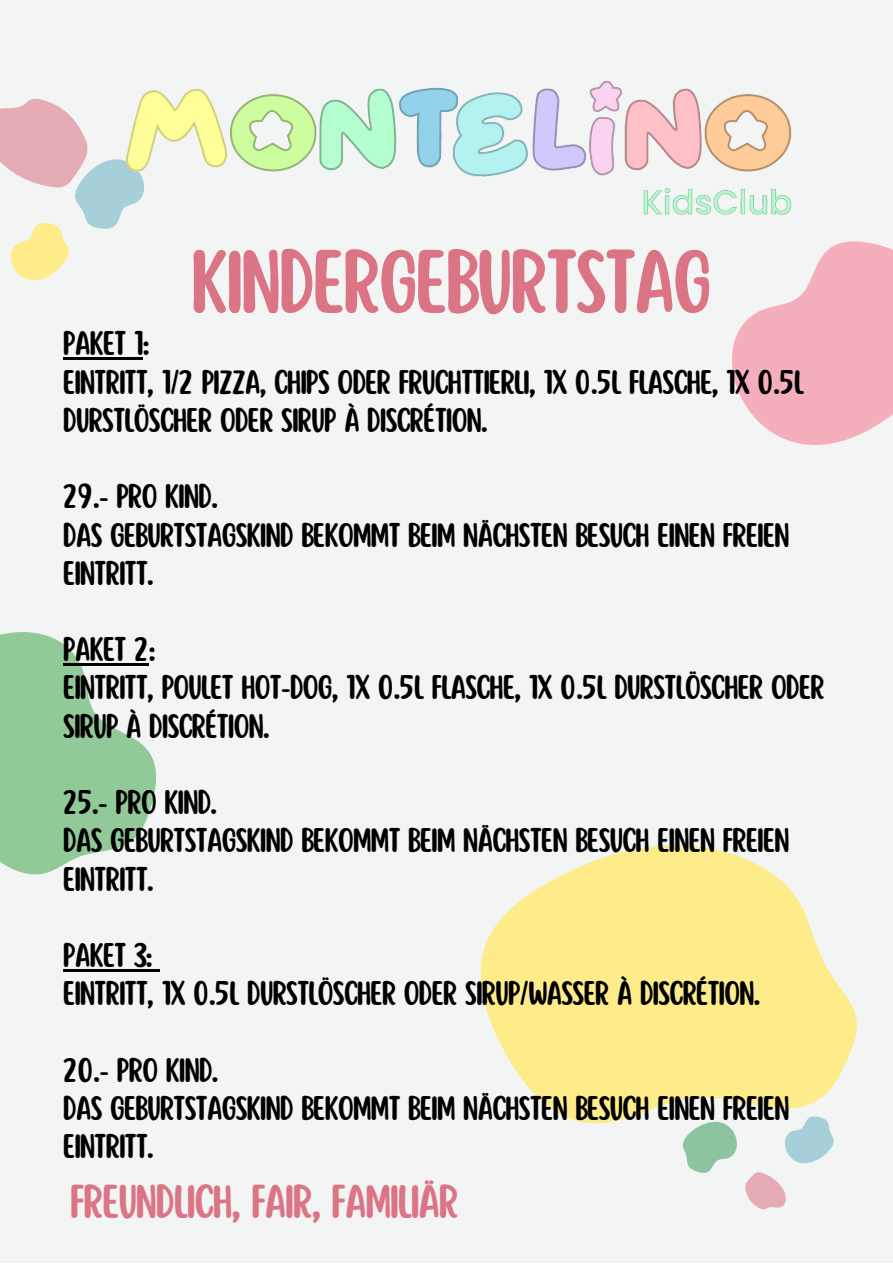
<style>
.page{position:relative;width:893px;height:1264px;background:#fff}
.page>*{position:absolute;margin:0;border:0;box-sizing:border-box;transform-origin:0 0}
.t1{font:78.9px "Scripter";letter-spacing:-.04em;color:#db7485}
.t2{font:41.7px "Scripter";letter-spacing:-.04em;color:#db7485}
.t3{font:30px/38.2px "Scripter";letter-spacing:-.04em;color:#000}
</style>
<div class="page">
<div style="left:0;top:0;width:892px;height:1262px;background:#f3f4f4"></div>
<svg style="left:480px;top:845px;width:377px;height:279px;fill:#fdec89"></svg>
<svg style="left:0;top:98px;width:121px;height:183px"></svg>
<svg style="left:677px;top:1099px;width:159px;height:111px"></svg>
<svg style="left:0;top:632px;width:157px;height:243px;fill:#91c998"></svg>
<svg style="left:732px;top:241px;width:160px;height:204px;fill:#f5aebc"></svg>
<img style="left:117px;top:80px;width:674px;height:135px">
<hr style="left:63px;top:357px;width:79px;height:3px;background:#000">
<hr style="left:63px;top:663px;width:85px;height:2px;background:#000">
<hr style="left:63px;top:969px;width:89px;height:2px;background:#000">
<svg style="left:152px;top:969px;width:8px;height:2px"></svg>
<p class="t1" style="left:190px;top:242px;width:523px">KINDERGEBURTSTAG</p>
<p class="t3" style="left:63px;top:326px;width:89px">PAKET 1:</p>
<p class="t3" style="left:63px;top:364px;width:742px">EINTRITT, 1/2 PIZZA, CHIPS ODER FRUCHTTIERLI, 1X 0.5L FLASCHE, 1X 0.5L<br>DURSTLÖSCHER ODER SIRUP À DISCRÉTION.</p>
<p class="t3" style="left:63px;top:478px;width:157px">29.- PRO KIND.</p>
<p class="t3" style="left:63px;top:517px;width:728px">DAS GEBURTSTAGSKIND BEKOMMT BEIM NÄCHSTEN BESUCH EINEN FREIEN<br>EINTRITT.</p>
<p class="t3" style="left:63px;top:631px;width:94px">PAKET 2:</p>
<p class="t3" style="left:63px;top:669px;width:763px">EINTRITT, POULET HOT-DOG, 1X 0.5L FLASCHE, 1X 0.5L DURSTLÖSCHER ODER<br>SIRUP À DISCRÉTION.</p>
<p class="t3" style="left:63px;top:784px;width:156px">25.- PRO KIND.</p>
<p class="t3" style="left:63px;top:822px;width:728px">DAS GEBURTSTAGSKIND BEKOMMT BEIM NÄCHSTEN BESUCH EINEN FREIEN<br>EINTRITT.</p>
<p class="t3" style="left:63px;top:937px;width:92px">PAKET 3:</p>
<p class="t3" style="left:63px;top:975px;width:699px">EINTRITT, 1X 0.5L DURSTLÖSCHER ODER SIRUP/WASSER À DISCRÉTION.</p>
<p class="t3" style="left:63px;top:1052px;width:157px">20.- PRO KIND.</p>
<p class="t3" style="left:63px;top:1090px;width:728px">DAS GEBURTSTAGSKIND BEKOMMT BEIM NÄCHSTEN BESUCH EINEN FREIEN<br>EINTRITT.</p>
<p class="t2" style="left:70px;top:1180px;width:391px">FREUNDLICH, FAIR, FAMILIÄR</p>
</div>
